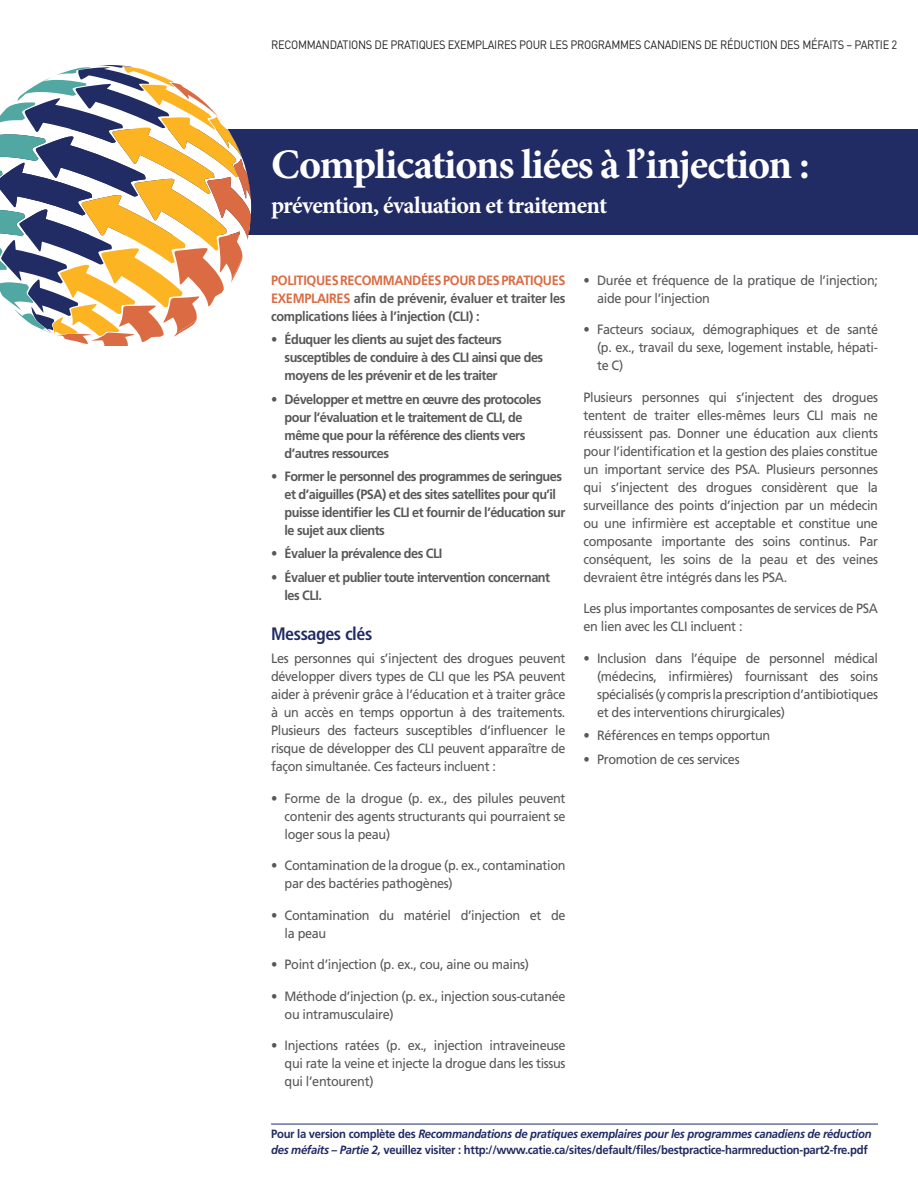
<style>
.page{position:relative;width:918px;height:1188px;background:#fff}
.page>*{position:absolute;margin:0;border:0;box-sizing:border-box;transform-origin:0 0}
.t1{font:700 42px "Minion Pro";letter-spacing:-.03em;color:#fff}
.t2{font:700 24px "Minion Pro";letter-spacing:-.035em;color:#fff}
.t3{font:700 condensed 18px "Frutiger";letter-spacing:-.025em;color:#212b64}
.t4{font:13.5px/18px "Frutiger";letter-spacing:-.025em;color:#57585a;text-align:justify;scale:.94 1}
.t5{font:700 13.5px/18px "Frutiger";letter-spacing:-.04em;color:#57585a;scale:.94 1}
.t6{font:700 12px/16.5px "Frutiger";letter-spacing:-.025em;color:#212b64;scale:.94 1}
.t7{font:12px "DIN";letter-spacing:-.025em;color:#231f20;scale:.92 1}
.s1{color:#da6b43}
.s2{font-style:italic}
</style>
<div class="page">
<div style="left:0;top:129px;width:918px;height:105px;background:#212b64"></div>
<svg style="left:0;top:65px;width:251px;height:280px"></svg>
<hr style="left:271px;top:1124px;width:607px;height:1px;background:#212b64">
<p class="t7" style="left:271px;top:38px;width:682px">RECOMMANDATIONS DE PRATIQUES EXEMPLAIRES POUR LES PROGRAMMES CANADIENS DE RÉDUCTION DES MÉFAITS – PARTIE 2</p>
<h1 class="t1" style="left:271px;top:135px;width:540px">Complications liées à l’injection :</h1>
<h2 class="t2" style="left:271px;top:188px;width:338px">prévention, évaluation et traitement</h2>
<p class="t5" style="left:271px;top:271px;width:315px;text-align:justify"><span class="s1">POLITIQUES RECOMMANDÉES POUR DES PRATIQUES EXEMPLAIRES</span> afin de prévenir, évaluer et traiter les complications liées à l’injection (CLI) :</p>
<p class="t5" style="left:285px;top:330px;width:277px;text-indent:-14px">• Éduquer les clients au sujet des facteurs susceptibles de conduire à des CLI ainsi que des moyens de les prévenir et de les traiter</p>
<p class="t5" style="left:285px;top:390px;width:275px;text-indent:-14px">• Développer et mettre en œuvre des protocoles pour l’évaluation et le traitement de CLI, de même que pour la référence des clients vers d’autres ressources</p>
<p class="t5" style="left:285px;top:467px;width:300px;text-indent:-14px">• Former le personnel des programmes de seringues et d’aiguilles (PSA) et des sites satellites pour qu’il puisse identifier les CLI et fournir de l’éducation sur le sujet aux clients</p>
<p class="t5" style="left:271px;top:545px;width:184px">• Évaluer la prévalence des CLI</p>
<p class="t5" style="left:285px;top:568px;width:284px;text-indent:-14px">• Évaluer et publier toute intervention concernant les CLI.</p>
<h3 class="t3" style="left:271px;top:623px;width:103px">Messages clés</h3>
<p class="t4" style="left:271px;top:649px;width:315px">Les personnes qui s’injectent des drogues peuvent développer divers types de CLI que les PSA peuvent aider à prévenir grâce à l’éducation et à traiter grâce à un accès en temps opportun à des traitements.<br>Plusieurs des facteurs susceptibles d’influencer le risque de développer des CLI peuvent apparaître de façon simultanée. Ces facteurs incluent :</p>
<p class="t4" style="left:285px;top:789px;width:300px;text-indent:-14px">• Forme de la drogue (p. ex., des pilules peuvent contenir des agents structurants qui pourraient se loger sous la peau)</p>
<p class="t4" style="left:285px;top:856px;width:300px;text-indent:-14px">• Contamination de la drogue (p. ex., contamination par des bactéries pathogènes)</p>
<p class="t4" style="left:285px;top:906px;width:300px;text-indent:-14px">• Contamination du matériel d’injection et de la peau</p>
<p class="t4" style="left:271px;top:955px;width:276px">• Point d’injection (p. ex., cou, aine ou mains)</p>
<p class="t4" style="left:285px;top:987px;width:300px;text-indent:-14px">• Méthode d’injection (p. ex., injection sous-cutanée ou intramusculaire)</p>
<p class="t4" style="left:285px;top:1036px;width:300px;text-indent:-14px">• Injections ratées (p. ex., injection intraveineuse qui rate la veine et injecte la drogue dans les tissus qui l’entourent)</p>
<p class="t4" style="left:597px;top:271px;width:300px;text-indent:-14px">• Durée et fréquence de la pratique de l’injection; aide pour l’injection</p>
<p class="t4" style="left:597px;top:320px;width:300px;text-indent:-14px">• Facteurs sociaux, démographiques et de santé (p. ex., travail du sexe, logement instable, hépati&shy;te C)</p>
<p class="t4" style="left:584px;top:388px;width:315px">Plusieurs personnes qui s’injectent des drogues tentent de traiter elles-mêmes leurs CLI mais ne réussissent pas. Donner une éducation aux clients pour l’identification et la gestion des plaies constitue un important service des PSA. Plusieurs personnes qui s’injectent des drogues considèrent que la surveillance des points d’injection par un médecin ou une infirmière est acceptable et constitue une composante importante des soins continus. Par conséquent, les soins de la peau et des veines devraient être intégrés dans les PSA.</p>
<p class="t4" style="left:584px;top:599px;width:315px">Les plus importantes composantes de services de PSA en lien avec les CLI incluent :</p>
<p class="t4" style="left:597px;top:649px;width:300px;text-indent:-14px">• Inclusion dans l’équipe de personnel médical (médecins, infirmières) fournissant des soins spécialisés (y compris la prescription d’antibiotiques et des interventions chirurgicales)</p>
<p class="t4" style="left:584px;top:726px;width:200px">• Références en temps opportun</p>
<p class="t4" style="left:584px;top:750px;width:168px">• Promotion de ces services</p>
<p class="t6" style="left:271px;top:1125px;width:640px">Pour la version complète des <span class="s2">Recommandations de pratiques exemplaires pour les programmes canadiens de réduction des méfaits – Partie 2,</span> veuillez visiter : http://www.catie.ca/sites/default/files/bestpractice-harmreduction-part2-fre.pdf</p>
</div>
